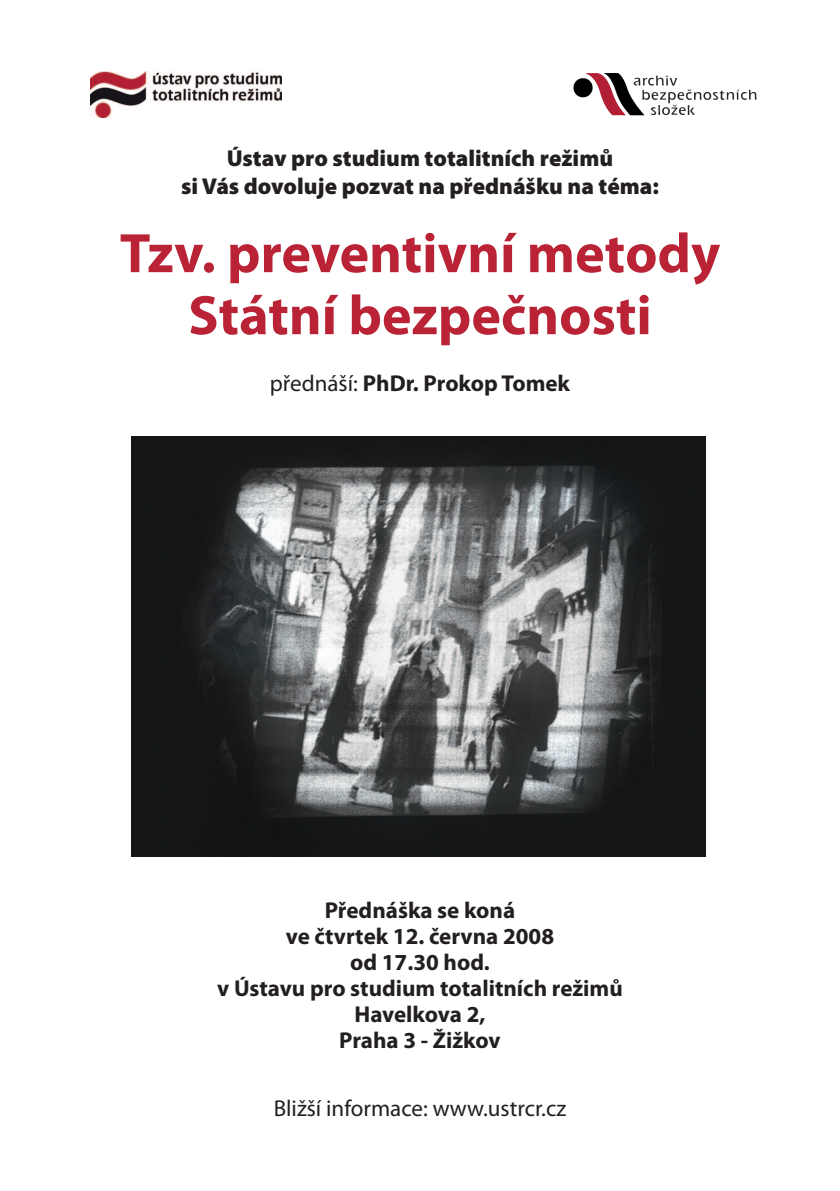
<style>
.page{position:relative;width:840px;height:1191px;background:#fff}
.page>*{position:absolute;margin:0;border:0;box-sizing:border-box;transform-origin:0 0}
.t1{font:700 56px/62px "Myriad Pro";color:#ba2335;text-align:center}
.t2{font:700 23px/26px "Myriad Pro";color:#231f20;text-align:center}
.t3{font:900 23px/28px "Myriad Pro";color:#231f20;text-align:center}
.t4{font:23px "Myriad Pro";color:#231f20}
.s1{font-weight:400}
</style>
<div class="page">
<img style="left:91px;top:71px;width:190px;height:46px">
<img style="left:573px;top:73px;width:184px;height:43px">
<img style="left:132px;top:437px;width:572px;height:419px">
<p class="t3" style="left:181px;top:146px;width:479px">Ústav pro studium totalitních režimů<br>si Vás dovoluje pozvat na přednášku na téma:</p>
<h1 class="t1" style="left:120px;top:227px;width:601px">Tzv. preventivní metody<br>Státní bezpečnosti</h1>
<p class="t2" style="left:270px;top:372px;width:301px"><span class="s1">přednáší:</span> PhDr. Prokop Tomek</p>
<p class="t2" style="left:217px;top:899px;width:407px">Přednáška se koná<br>ve čtvrtek 12. června 2008<br>od 17.30 hod.<br>v Ústavu pro studium totalitních režimů<br>Havelkova 2,<br>Praha 3 - Žižkov</p>
<p class="t4" style="left:273px;top:1100px;width:294px">Bližší informace: www.ustrcr.cz</p>
</div>
